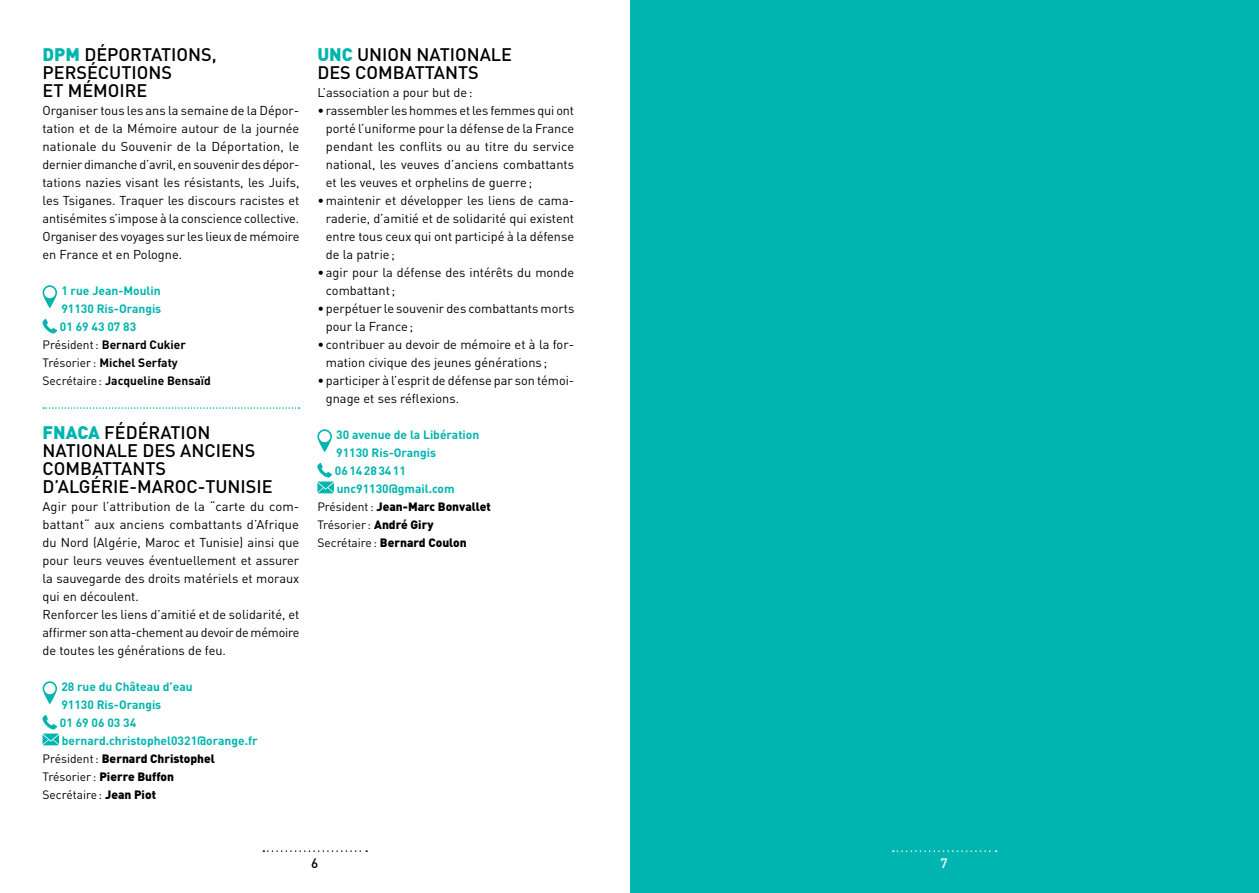
<style>
.page{position:relative;width:1259px;height:893px;background:#fff}
.page>*{position:absolute;margin:0;border:0;box-sizing:border-box;transform-origin:0 0}
.t1{font:500 18px/18px "DIN";color:#000}
.t2{font:500 13.5px "DIN";color:#000}
.t3{font:500 13.5px "DIN";color:#fff}
.t4{font:12.75px/18px "DIN";color:#000}
.t5{font:700 12px "DIN";color:#00b5af}
.t6{font:900 12px "DIN";color:#000}
.t7{font:700 12px "DIN";color:#000}
.t8{font:12px "DIN";color:#000}
.s1{font-weight:900;color:#00b5af}
.s2{font-weight:400}
.s3{font-weight:900}
</style>
<div class="page">
<div style="left:630px;top:0;width:629px;height:893px;background:#00b5af"></div>
<svg style="left:43px;top:407px;width:257px;height:2px"></svg>
<svg style="left:43px;top:285px;width:14px;height:23px"></svg>
<svg style="left:43px;top:319px;width:14px;height:14px"></svg>
<svg style="left:43px;top:681px;width:14px;height:23px"></svg>
<svg style="left:43px;top:715px;width:16px;height:30px"></svg>
<svg style="left:317px;top:429px;width:15px;height:23px"></svg>
<svg style="left:317px;top:463px;width:17px;height:30px"></svg>
<svg style="left:263px;top:850px;width:104px;height:2px"></svg>
<svg style="left:893px;top:850px;width:105px;height:2px"></svg>
<h1 class="t1" style="left:43px;top:44px;width:176px"><span class="s1">DPM</span> DÉPORTATIONS,<br>PERSÉCUTIONS<br>ET MÉMOIRE</h1>
<p class="t4" style="left:43px;top:101px;width:258px;text-align:justify">Organiser tous les ans la semaine de la Dépor&shy;tation et de la Mémoire autour de la journée nationale du Souvenir de la Déportation, le dernier dimanche d’avril, en souvenir des dépor&shy;tations nazies visant les résistants, les Juifs, les Tsiganes. Traquer les discours racistes et antisémites s’impose à la conscience collective.<br>Organiser des voyages sur les lieux de mémoire en France et en Pologne.</p>
<p class="t5" style="left:61px;top:282px;width:101px">1 rue Jean-Moulin</p>
<p class="t5" style="left:61px;top:300px;width:101px">91130 Ris-Orangis</p>
<p class="t5" style="left:60px;top:318px;width:78px">01 69 43 07 83</p>
<p class="t7" style="left:43px;top:336px;width:145px"><span class="s2">Président:</span> Bernard Cukier</p>
<p class="t7" style="left:43px;top:354px;width:137px"><span class="s2">Trésorier :</span> Michel Serfaty</p>
<p class="t7" style="left:43px;top:372px;width:170px"><span class="s2">Secrétaire:</span> Jacqueline Bensaïd</p>
<h1 class="t1" style="left:43px;top:422px;width:232px"><span class="s1">FNACA</span> FÉDÉRATION<br>NATIONALE DES ANCIENS<br>COMBATTANTS<br>D’ALGÉRIE-MAROC-TUNISIE</h1>
<p class="t4" style="left:43px;top:497px;width:258px">Agir pour l’attribution de la “carte du com&shy;battant“ aux anciens combattants d’Afrique du Nord (Algérie, Maroc et Tunisie) ainsi que pour leurs veuves éventuellement et assurer la sauvegarde des droits matériels et moraux qui en découlent.<br>Renforcer les liens d’amitié et de solidarité, et affirmer son atta-chement au devoir de mémoire de toutes les générations de feu.</p>
<p class="t5" style="left:61px;top:678px;width:133px">28 rue du Château d’eau</p>
<p class="t5" style="left:61px;top:696px;width:101px">91130 Ris-Orangis</p>
<p class="t5" style="left:60px;top:714px;width:78px">01 69 06 03 34</p>
<p class="t5" style="left:62px;top:732px;width:197px">bernard.christophel0321@orange.fr</p>
<p class="t6" style="left:43px;top:750px;width:174px"><span class="s2">Président:</span> Bernard Christophel</p>
<p class="t6" style="left:43px;top:768px;width:133px"><span class="s2">Trésorier :</span> Pierre Buffon</p>
<p class="t8" style="left:43px;top:787px;width:115px">Secrétaire: <span class="s3">Jean Piot</span></p>
<h1 class="t1" style="left:317px;top:44px;width:196px"><span class="s1">UNC</span> UNION NATIONALE<br>DES COMBATTANTS</h1>
<p class="t4" style="left:317px;top:83px;width:157px">L’association a pour but de:</p>
<p class="t4" style="left:326px;top:101px;width:250px;text-align:justify;text-indent:-9px">• rassembler les hommes et les femmes qui ont porté l’uniforme pour la défense de la France pendant les conflits ou au titre du service national, les veuves d’anciens combattants et les veuves et orphelins de guerre;</p>
<p class="t4" style="left:326px;top:191px;width:250px;text-align:justify;text-indent:-9px">•maintenir et développer les liens de cama&shy;raderie, d’amitié et de solidarité qui existent entre tous ceux qui ont participé à la défense de la patrie;</p>
<p class="t4" style="left:326px;top:263px;width:250px;text-indent:-9px">• agir pour la défense des intérêts du monde combattant;</p>
<p class="t4" style="left:326px;top:299px;width:250px;text-indent:-9px">•perpétuer le souvenir des combattants morts pour la France;</p>
<p class="t4" style="left:326px;top:335px;width:250px;text-indent:-9px">• contribuer au devoir de mémoire et à la for&shy;mation civique des jeunes générations;</p>
<p class="t4" style="left:326px;top:371px;width:250px;text-indent:-9px">•participer à l’esprit de défense par son témoi&shy;gnage et ses réflexions.</p>
<p class="t5" style="left:336px;top:426px;width:145px">30 avenue de la Libération</p>
<p class="t5" style="left:336px;top:444px;width:101px">91130 Ris-Orangis</p>
<p class="t5" style="left:335px;top:462px;width:73px">0614283411</p>
<p class="t5" style="left:337px;top:480px;width:119px">unc91130@gmail.com</p>
<p class="t6" style="left:317px;top:498px;width:175px"><span class="s2">Président:</span> Jean-Marc Bonvallet</p>
<p class="t8" style="left:317px;top:517px;width:118px">Trésorier : <span class="s3">André Giry</span></p>
<p class="t6" style="left:317px;top:534px;width:151px"><span class="s2">Secrétaire:</span> Bernard Coulon</p>
<p class="t2" style="left:311px;top:854px;width:9px">6</p>
<p class="t3" style="left:940px;top:854px;width:9px">7</p>
</div>
